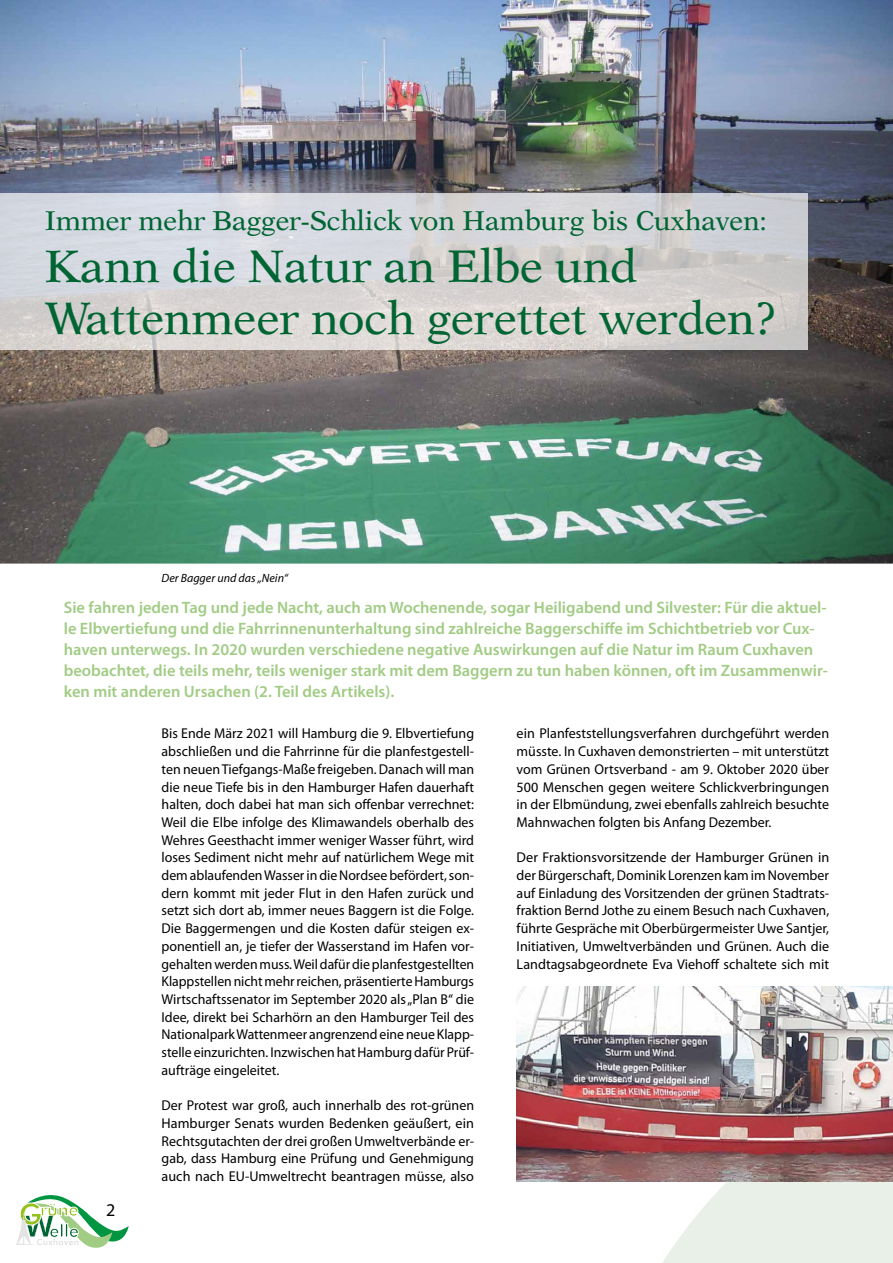
<style>
.page{position:relative;width:893px;height:1263px;background:#fff}
.page>*{position:absolute;margin:0;border:0;box-sizing:border-box;transform-origin:0 0}
.t1{font:45px/51.8px "Nebraska Normal";color:#006533}
.t2{font:27px "Nebraska Normal";color:#006533}
.t3{font:18px "Myriad Pro";color:#000}
.t4{font:600 16.5px/21px "Myriad Pro";color:#a1cc84}
.t5{font:14.25px/17.7px "Myriad Pro";color:#000;text-align:justify}
.t6{font:italic 12px "Myriad Pro";color:#000}
</style>
<div class="page">
<svg style="left:651px;top:1181px;width:242px;height:82px;fill:#e9f0e7"></svg>
<img style="left:0;top:0;width:893px;height:260px">
<img style="left:517px;top:986px;width:376px;height:195px">
<img style="left:0;top:260px;width:893px;height:304px">
<svg style="left:0;top:193px;width:808px;height:157px;background:#d6d4d6"></svg>
<svg style="left:16px;top:1195px;width:113px;height:53px"></svg>
<h2 class="t2" style="left:45px;top:205px;width:723px">Immer mehr Bagger-Schlick von Hamburg bis Cuxhaven:</h2>
<h1 class="t1" style="left:45px;top:240px;width:733px">Kann die Natur an Elbe und<br>Wattenmeer noch gerettet werden?</h1>
<p class="t6" style="left:162px;top:571px;width:128px">Der Bagger und das „Nein“</p>
<p class="t4" style="left:64px;top:597px;width:766px">Sie fahren jeden Tag und jede Nacht, auch am Wochenende, sogar Heiligabend und Silvester: Für die aktuel&shy;le Elbvertiefung und die Fahrrinnenunterhaltung sind zahlreiche Baggerschiffe im Schichtbetrieb vor Cux&shy;haven unterwegs. In 2020 wurden verschiedene negative Auswirkungen auf die Natur im Raum Cuxhaven beobachtet, die teils mehr, teils weniger stark mit dem Baggern zu tun haben können, oft im Zusammenwir&shy;ken mit anderen Ursachen (2. Teil des Artikels).</p>
<p class="t3" style="left:106px;top:1199px;width:11px">2</p>
<p class="t5" style="left:162px;top:724px;width:314px">Bis Ende März 2021 will Hamburg die 9. Elbvertiefung abschließen und die Fahrrinne für die planfestgestell&shy;ten neuen Tiefgangs-Maße freigeben. Danach will man die neue Tiefe bis in den Hamburger Hafen dauerhaft halten, doch dabei hat man sich offenbar verrechnet:<br>Weil die Elbe infolge des Klimawandels oberhalb des Wehres Geesthacht immer weniger Wasser führt, wird loses Sediment nicht mehr auf natürlichem Wege mit dem ablaufenden Wasser in die Nordsee befördert, son&shy;dern kommt mit jeder Flut in den Hafen zurück und setzt sich dort ab, immer neues Baggern ist die Folge.<br>Die Baggermengen und die Kosten dafür steigen ex&shy;ponentiell an, je tiefer der Wasserstand im Hafen vor&shy;gehalten werden muss. Weil dafür die planfestgestellten Klappstellen nicht mehr reichen, präsentierte Hamburgs Wirtschaftssenator im September 2020 als „Plan B“ die Idee, direkt bei Scharhörn an den Hamburger Teil des Nationalpark Wattenmeer angrenzend eine neue Klapp&shy;stelle einzurichten. Inzwischen hat Hamburg dafür Prüf&shy;aufträge eingeleitet.</p>
<p class="t5" style="left:162px;top:1096px;width:314px">Der Protest war groß, auch innerhalb des rot-grünen Hamburger Senats wurden Bedenken geäußert, ein Rechtsgutachten der drei großen Umweltverbände er&shy;gab, dass Hamburg eine Prüfung und Genehmigung auch nach EU-Umweltrecht beantragen müsse, also</p>
<p class="t5" style="left:517px;top:724px;width:314px">ein Planfeststellungsverfahren durchgeführt werden müsste. In Cuxhaven demonstrierten – mit unterstützt vom Grünen Ortsverband - am 9. Oktober 2020 über 500 Menschen gegen weitere Schlickverbringungen in der Elbmündung, zwei ebenfalls zahlreich besuchte Mahnwachen folgten bis Anfang Dezember.</p>
<p class="t5" style="left:517px;top:848px;width:314px">Der Fraktionsvorsitzende der Hamburger Grünen in der Bürgerschaft, Dominik Lorenzen kam im November auf Einladung des Vorsitzenden der grünen Stadtrats&shy;fraktion Bernd Jothe zu einem Besuch nach Cuxhaven, führte Gespräche mit Oberbürgermeister Uwe Santjer, Initiativen, Umweltverbänden und Grünen. Auch die Landtagsabgeordnete Eva Viehoff schaltete sich mit</p>
</div>
